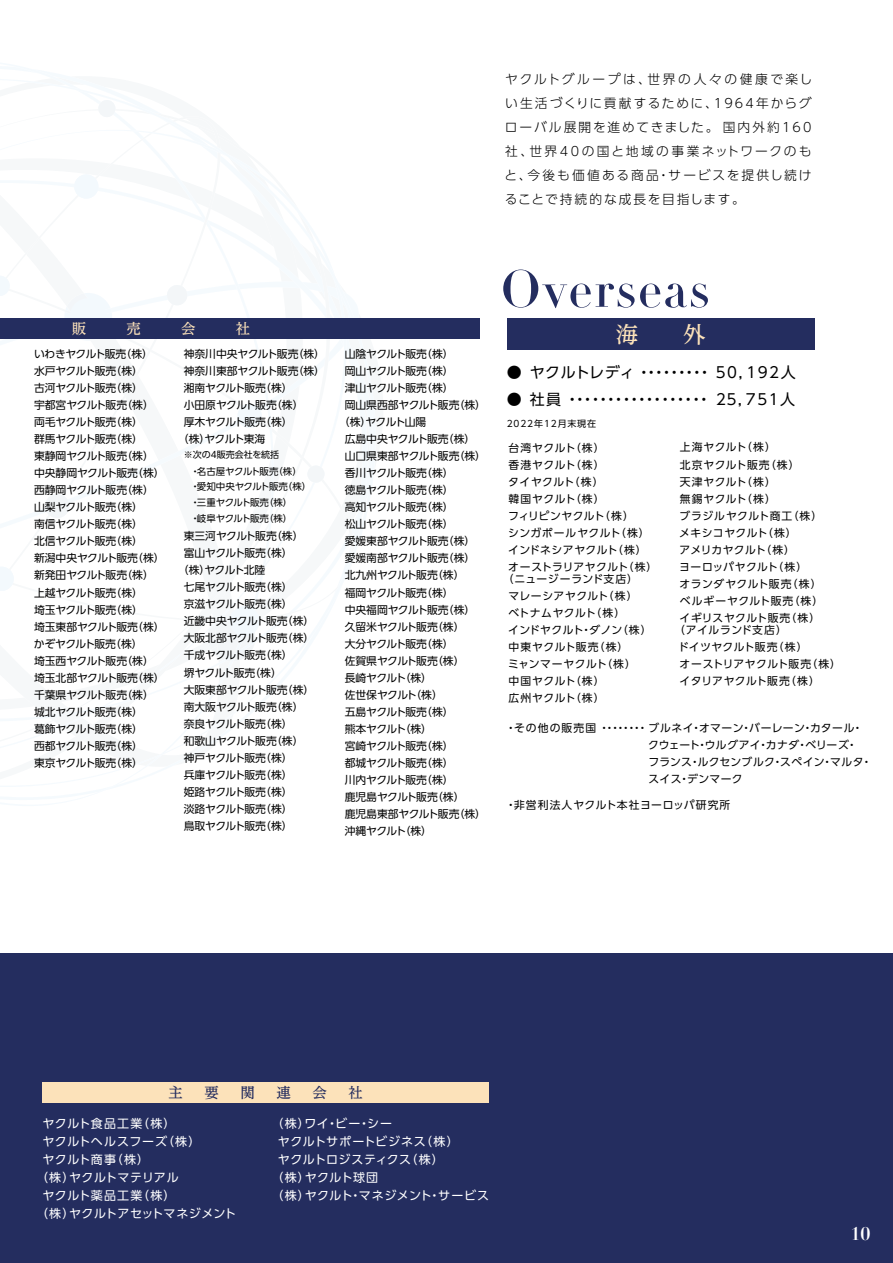
<style>
.page{position:relative;width:893px;height:1263px;background:#fff}
.page>*{position:absolute;margin:0;border:0;box-sizing:border-box;transform-origin:0 0}
.t1{font:51px "Didot LT Pro Headline";letter-spacing:.035em;color:#242d5f}
.t2{font:500 22.5px "UD Reimin Pro";color:#fce2ba}
.t3{font:700 18px "Didot LT Std";color:#fff}
.t4{font:15px "UD Shin Go Pro";letter-spacing:.045em;color:#000}
.t5{font:500 14.4px "UD Reimin Pro";color:#242d5f}
.t6{font:500 14.4px "UD Reimin Pro";color:#fce2ba}
.t7{font:300 12.75px/24px "UD Shin Go Pro";letter-spacing:.145em;color:#000;text-align:justify}
.t8{font:12px "UD Shin Go Pro";letter-spacing:.04em;color:#fff}
.t9{font:12px "UD Shin Go Pro";letter-spacing:.015em;color:#fff}
.t10{font:10.8px/17.1px "UD Shin Go Pro";letter-spacing:-.055em;color:#000}
.t11{font:10.8px/17.1px "UD Shin Go Pro";letter-spacing:.035em;color:#000}
.t12{font:10.8px "UD Shin Go Pro";letter-spacing:-.005em;color:#000}
.t13{font:10.8px/17.1px "UD Shin Go Pro";letter-spacing:.045em;color:#000}
.t14{font:10.8px "UD Shin Go Pro";letter-spacing:-.03em;color:#000}
.t15{font:10.8px/17.1px "UD Shin Go Pro";letter-spacing:.04em;color:#000}
.t16{font:10.8px "UD Shin Go Pro";letter-spacing:.085em;color:#000}
.t17{font:10.8px "UD Shin Go Pro";letter-spacing:-.06em;color:#000}
.t18{font:9.45px/15.8px "UD Shin Go Pro";letter-spacing:-.055em;color:#000}
.t19{font:9px "UD Shin Go Pro";color:#000}
.t20{font:9px "UD Shin Go Pro";letter-spacing:.1em;color:#000}
</style>
<div class="page">
<svg style="left:0;top:100px;width:324px;height:561px"></svg>
<div style="left:0;top:953px;width:893px;height:310px;background:#242d5f"></div>
<div style="left:0;top:318px;width:480px;height:21px;background:#242d5f"></div>
<div style="left:43px;top:1082px;width:446px;height:21px;background:#fce2ba"></div>
<div style="left:507px;top:318px;width:308px;height:32px;background:#242d5f"></div>
<h3 class="t6" style="left:72px;top:317px;width:16px">販</h3>
<h3 class="t6" style="left:127px;top:317px;width:16px">売</h3>
<h3 class="t6" style="left:181px;top:317px;width:16px">会</h3>
<h3 class="t6" style="left:236px;top:317px;width:16px">社</h3>
<p class="t10" style="left:34px;top:345px;width:132px">いわきヤクルト販売（株）水戸ヤクルト販売（株）<br>古河ヤクルト販売（株）<br>宇都宮ヤクルト販売（株）両毛ヤクルト販売（株）<br>群馬ヤクルト販売（株）<br>東静岡ヤクルト販売（株）中央静岡ヤクルト販売（株）西静岡ヤクルト販売（株）山梨ヤクルト販売（株）<br>南信ヤクルト販売（株）<br>北信ヤクルト販売（株）<br>新潟中央ヤクルト販売（株）新発田ヤクルト販売（株）上越ヤクルト販売（株）<br>埼玉ヤクルト販売（株）<br>埼玉東部ヤクルト販売（株）かぞヤクルト販売（株）<br>埼玉西ヤクルト販売（株）埼玉北部ヤクルト販売（株）千葉県ヤクルト販売（株）城北ヤクルト販売（株）<br>葛飾ヤクルト販売（株）<br>西都ヤクルト販売（株）<br>東京ヤクルト販売（株）</p>
<p class="t12" style="left:184px;top:345px;width:143px">神奈川中央ヤクルト販売（株）</p>
<p class="t12" style="left:184px;top:362px;width:143px">神奈川東部ヤクルト販売（株）</p>
<p class="t10" style="left:184px;top:379px;width:111px">湘南ヤクルト販売（株）</p>
<p class="t14" style="left:184px;top:396px;width:121px">小田原ヤクルト販売（株）</p>
<p class="t10" style="left:184px;top:413px;width:111px">厚木ヤクルト販売（株）</p>
<p class="t12" style="left:178px;top:430px;width:89px">（株）ヤクルト東海</p>
<p class="t19" style="left:184px;top:448px;width:97px">※次の4販売会社を統括</p>
<p class="t18" style="left:184px;top:463px;width:129px">　・名古屋ヤクルト販売（株）　・愛知中央ヤクルト販売（株）　・三重ヤクルト販売（株）<br>　・岐阜ヤクルト販売（株）</p>
<p class="t14" style="left:184px;top:527px;width:121px">東三河ヤクルト販売（株）</p>
<p class="t10" style="left:184px;top:544px;width:111px">富山ヤクルト販売（株）</p>
<p class="t12" style="left:178px;top:561px;width:89px">（株）ヤクルト北陸</p>
<p class="t10" style="left:184px;top:578px;width:111px">七尾ヤクルト販売（株）</p>
<p class="t10" style="left:184px;top:595px;width:111px">京滋ヤクルト販売（株）</p>
<p class="t12" style="left:184px;top:612px;width:132px">近畿中央ヤクルト販売（株）</p>
<p class="t12" style="left:184px;top:630px;width:132px">大阪北部ヤクルト販売（株）</p>
<p class="t10" style="left:184px;top:646px;width:111px">千成ヤクルト販売（株）</p>
<p class="t17" style="left:184px;top:664px;width:100px">堺ヤクルト販売（株）</p>
<p class="t12" style="left:184px;top:681px;width:132px">大阪東部ヤクルト販売（株）</p>
<p class="t14" style="left:184px;top:698px;width:121px">南大阪ヤクルト販売（株）</p>
<p class="t10" style="left:184px;top:715px;width:111px">奈良ヤクルト販売（株）</p>
<p class="t14" style="left:184px;top:732px;width:121px">和歌山ヤクルト販売（株）</p>
<p class="t10" style="left:184px;top:749px;width:111px">神戸ヤクルト販売（株）</p>
<p class="t10" style="left:184px;top:766px;width:111px">兵庫ヤクルト販売（株）</p>
<p class="t10" style="left:184px;top:783px;width:111px">姫路ヤクルト販売（株）</p>
<p class="t10" style="left:184px;top:800px;width:111px">淡路ヤクルト販売（株）</p>
<p class="t10" style="left:184px;top:817px;width:111px">鳥取ヤクルト販売（株）</p>
<p class="t7" style="left:504px;top:66px;width:309px">ヤクルトグループは、世界の人々の健康で楽しい生活づくりに貢献するために、1964年からグローバル展開を進めてきました。 国内外約160社、世界40の国と地域の事業ネットワークのもと、今後も価値ある商品・サービスを提供し続けることで持続的な成長を目指します。</p>
<p class="t10" style="left:345px;top:345px;width:111px">山陰ヤクルト販売（株）</p>
<p class="t10" style="left:345px;top:362px;width:111px">岡山ヤクルト販売（株）</p>
<p class="t10" style="left:345px;top:379px;width:111px">津山ヤクルト販売（株）</p>
<p class="t12" style="left:345px;top:396px;width:143px">岡山県西部ヤクルト販売（株）</p>
<p class="t12" style="left:339px;top:413px;width:89px">（株）ヤクルト山陽</p>
<p class="t12" style="left:345px;top:430px;width:132px">広島中央ヤクルト販売（株）</p>
<p class="t12" style="left:345px;top:447px;width:143px">山口県東部ヤクルト販売（株）</p>
<p class="t10" style="left:345px;top:464px;width:111px">香川ヤクルト販売（株）</p>
<p class="t10" style="left:345px;top:481px;width:111px">徳島ヤクルト販売（株）</p>
<p class="t10" style="left:345px;top:498px;width:111px">高知ヤクルト販売（株）</p>
<p class="t10" style="left:345px;top:515px;width:111px">松山ヤクルト販売（株）</p>
<p class="t12" style="left:345px;top:532px;width:132px">愛媛東部ヤクルト販売（株）</p>
<p class="t12" style="left:345px;top:550px;width:132px">愛媛南部ヤクルト販売（株）</p>
<p class="t14" style="left:345px;top:567px;width:121px">北九州ヤクルト販売（株）</p>
<p class="t10" style="left:345px;top:584px;width:111px">福岡ヤクルト販売（株）</p>
<p class="t12" style="left:345px;top:601px;width:132px">中央福岡ヤクルト販売（株）</p>
<p class="t14" style="left:345px;top:618px;width:121px">久留米ヤクルト販売（株）</p>
<p class="t10" style="left:345px;top:635px;width:111px">大分ヤクルト販売（株）</p>
<p class="t14" style="left:345px;top:652px;width:121px">佐賀県ヤクルト販売（株）</p>
<p class="t12" style="left:345px;top:669px;width:89px">長崎ヤクルト（株）</p>
<p class="t14" style="left:345px;top:686px;width:100px">佐世保ヤクルト（株）</p>
<p class="t10" style="left:345px;top:703px;width:111px">五島ヤクルト販売（株）</p>
<p class="t12" style="left:345px;top:720px;width:89px">熊本ヤクルト（株）</p>
<p class="t10" style="left:345px;top:737px;width:111px">宮崎ヤクルト販売（株）</p>
<p class="t10" style="left:345px;top:754px;width:111px">都城ヤクルト販売（株）</p>
<p class="t10" style="left:345px;top:771px;width:111px">川内ヤクルト販売（株）</p>
<p class="t14" style="left:345px;top:788px;width:121px">鹿児島ヤクルト販売（株）</p>
<p class="t12" style="left:345px;top:805px;width:143px">鹿児島東部ヤクルト販売（株）</p>
<p class="t12" style="left:345px;top:823px;width:89px">沖縄ヤクルト（株）</p>
<h1 class="t1" style="left:500px;top:258px;width:210px">Overseas</h1>
<h2 class="t2" style="left:616px;top:316px;width:24px">海</h2>
<h2 class="t2" style="left:683px;top:316px;width:24px">外</h2>
<h3 class="t4" style="left:507px;top:360px;width:290px">● ヤクルトレディ ・・・・・・・・・ 50，1 92人</h3>
<h3 class="t4" style="left:507px;top:387px;width:290px">● 社員 ・・・・・・・・・・・・・・・・・・ ２５，751 人</h3>
<p class="t20" style="left:507px;top:416px;width:91px">2022年12月末現在</p>
<p class="t13" style="left:679px;top:438px;width:146px">上海ヤクルト（株）<br>北京ヤクルト販売（株）<br>天津ヤクルト（株）<br>無錫ヤクルト（株）<br>ブラジルヤクルト商工（株）メキシコヤクルト（株）<br>アメリカヤクルト（株）<br>ヨーロッパヤクルト（株）<br>オランダヤクルト販売（株）ベルギーヤクルト販売（株）イギリスヤクルト販売（株）</p>
<p class="t11" style="left:678px;top:621px;width:164px;text-indent:-4px">（アイルランド支店）<br>ドイツヤクルト販売（株）<br>オーストリアヤクルト販売（株）イタリアヤクルト販売（株）</p>
<p class="t15" style="left:508px;top:438px;width:151px">台湾ヤクルト（株）<br>香港ヤクルト（株）<br>タイヤクルト（株）<br>韓国ヤクルト（株）<br>フィリピンヤクルト（株）<br>シンガポールヤクルト（株）インドネシアヤクルト（株）オーストラリアヤクルト（株）</p>
<p class="t11" style="left:508px;top:570px;width:145px;text-indent:-5px">（ニュージーランド支店）<br>マレーシアヤクルト（株）<br>ベトナムヤクルト（株）<br>インドヤクルト・ダノン（株）中東ヤクルト販売（株）<br>ミャンマーヤクルト（株）<br>中国ヤクルト（株）<br>広州ヤクルト（株）</p>
<p class="t11" style="left:648px;top:719px;width:225px;text-indent:-143px">・その他の販売国 ・・・・・・・・ブルネイ・オマーン・バーレーン・カタール・クウェート・ウルグアイ・カナダ・ベリーズ・<br>フランス・ルクセンブルク・スペイン・マルタ・スイス・デンマーク</p>
<p class="t16" style="left:505px;top:796px;width:226px">・非営利法人ヤクルト本社ヨーロッパ研究所</p>
<h3 class="t5" style="left:168px;top:1081px;width:16px">主</h3>
<h3 class="t5" style="left:204px;top:1081px;width:16px">要</h3>
<h3 class="t5" style="left:240px;top:1081px;width:16px">関</h3>
<h3 class="t5" style="left:276px;top:1081px;width:16px">連</h3>
<h3 class="t5" style="left:312px;top:1081px;width:16px">会</h3>
<h3 class="t5" style="left:348px;top:1081px;width:16px">社</h3>
<p class="t8" style="left:42px;top:1113px;width:135px">ヤクルト食品工業（株）</p>
<p class="t8" style="left:42px;top:1131px;width:159px">ヤクルトヘルスフーズ（株）</p>
<p class="t8" style="left:42px;top:1149px;width:108px">ヤクルト商事（株）</p>
<p class="t8" style="left:36px;top:1167px;width:144px">（株）ヤクルトマテリアル</p>
<p class="t8" style="left:42px;top:1185px;width:135px">ヤクルト薬品工業（株）</p>
<p class="t9" style="left:36px;top:1203px;width:202px">（株）ヤクルトアセットマネジメント</p>
<p class="t8" style="left:272px;top:1113px;width:122px">（株）ワイ・ビー・シー</p>
<p class="t8" style="left:278px;top:1131px;width:182px">ヤクルトサポートビジネス（株）</p>
<p class="t8" style="left:278px;top:1149px;width:168px">ヤクルトロジスティクス（株）</p>
<p class="t8" style="left:272px;top:1167px;width:108px">（株）ヤクルト球団</p>
<p class="t8" style="left:272px;top:1185px;width:219px">（株）ヤクルト・マネジメント・サービス</p>
<h3 class="t3" style="left:850px;top:1222px;width:22px">10</h3>
</div>
